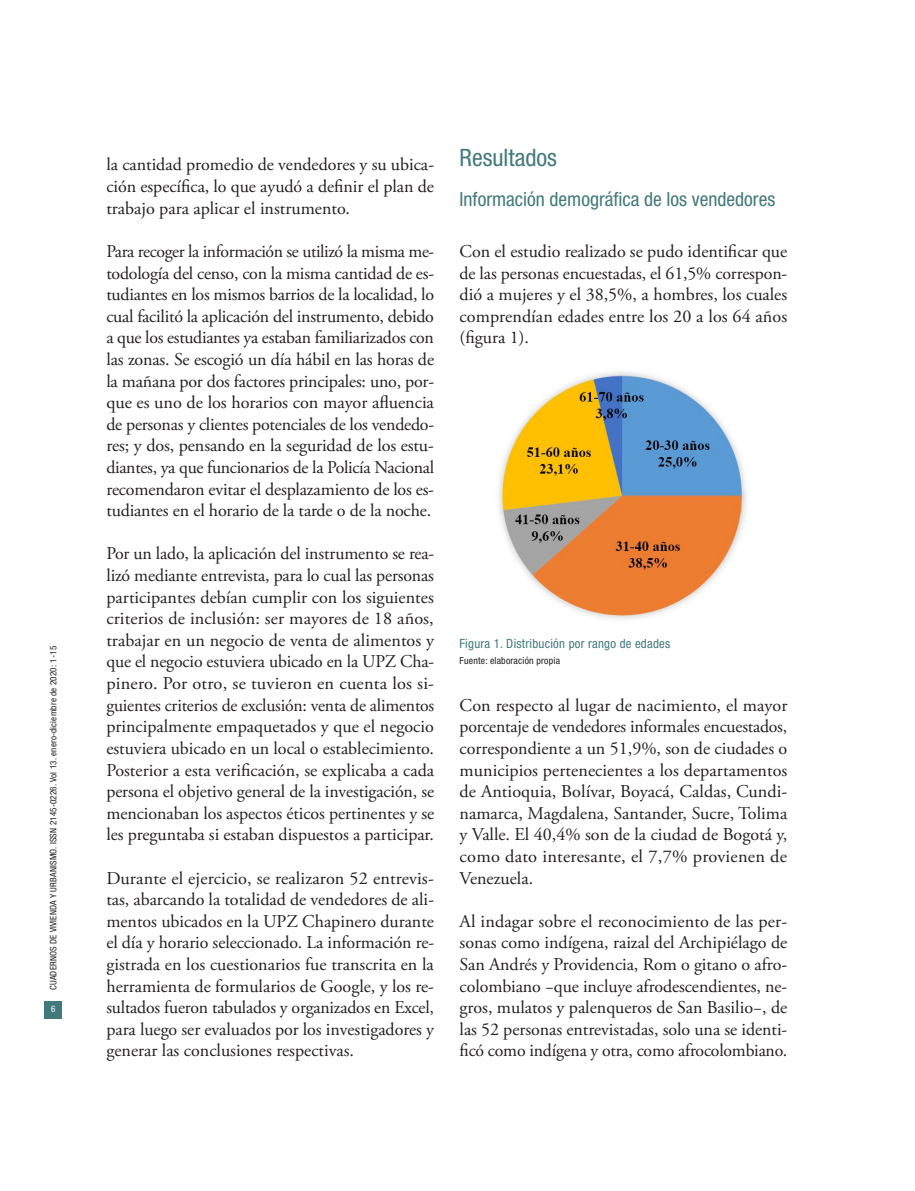
<style>
.page{position:relative;width:915px;height:1191px;background:#fff}
.page>*{position:absolute;margin:0;border:0;box-sizing:border-box;transform-origin:0 0}
.Título1{font:condensed 24px "Helvetica Neue LT Std";color:#42797c}
.Título2{font:condensed 19.5px "Helvetica Neue LT Std";color:#42797c}
.Cuerpo_texto_2{font:18px/21.6px "Adobe Garamond Pro";color:#231f20;text-align:justify}
.Figura-Tabla{font:condensed 12.75px "Helvetica Neue LT Std";letter-spacing:.02em;color:#42797c}
.Fuente{font:condensed 9.75px "Helvetica Neue LT Std";letter-spacing:.02em;color:#231f20}
.t1{font:condensed 9px "Helvetica Neue LT Std";letter-spacing:.02em;color:#231f20}
.t2{font:condensed 9px "Helvetica Neue LT Std";color:#fff}
</style>
<div class="page">
<div style="left:44px;top:1000px;width:17px;height:18px;background:#42797c"></div>
<img style="left:499px;top:372px;width:248px;height:249px">
<p class="t1" style="left:48px;top:990px;width:345px;rotate:-90deg">CUADERNOS DE VIVIENDA Y URBANISMO. ISSN 2145-0226. Vol 13. enero-diciembre de 2020: 1-15</p>
<p class="t2" style="left:51px;top:1004px;width:6px">6</p>
<p class="Cuerpo_texto_2" style="left:106px;top:155px;width:329px">la cantidad promedio de vendedores y su ubica&shy;ción específica, lo que ayudó a definir el plan de trabajo para aplicar el instrumento.</p>
<p class="Cuerpo_texto_2" style="left:106px;top:241px;width:329px">Para recoger la información se utilizó la misma me&shy;todología del censo, con la misma cantidad de es&shy;tudiantes en los mismos barrios de la localidad, lo cual facilitó la aplicación del instrumento, debido a que los estudiantes ya estaban familiarizados con las zonas. Se escogió un día hábil en las horas de la mañana por dos factores principales: uno, por&shy;que es uno de los horarios con mayor afluencia de personas y clientes potenciales de los vendedo&shy;res; y dos, pensando en la seguridad de los estu&shy;diantes, ya que funcionarios de la Policía Nacional recomendaron evitar el desplazamiento de los es&shy;tudiantes en el horario de la tarde o de la noche.</p>
<p class="Cuerpo_texto_2" style="left:106px;top:543px;width:329px">Por un lado, la aplicación del instrumento se rea&shy;lizó mediante entrevista, para lo cual las personas participantes debían cumplir con los siguientes criterios de inclusión: ser mayores de 18 años, trabajar en un negocio de venta de alimentos y que el negocio estuviera ubicado en la UPZ Cha&shy;pinero. Por otro, se tuvieron en cuenta los si&shy;guientes criterios de exclusión: venta de alimentos principalmente empaquetados y que el negocio estuviera ubicado en un local o establecimiento.<br>Posterior a esta verificación, se explicaba a cada persona el objetivo general de la investigación, se mencionaban los aspectos éticos pertinentes y se les preguntaba si estaban dispuestos a participar.</p>
<p class="Cuerpo_texto_2" style="left:106px;top:867px;width:329px">Durante el ejercicio, se realizaron 52 entrevis&shy;tas, abarcando la totalidad de vendedores de ali&shy;mentos ubicados en la UPZ Chapinero durante el día y horario seleccionado. La información re&shy;gistrada en los cuestionarios fue transcrita en la herramienta de formularios de Google, y los re&shy;sultados fueron tabulados y organizados en Excel, para luego ser evaluados por los investigadores y generar las conclusiones respectivas.</p>
<p class="Título1" style="left:459px;top:144px;width:99px">Resultados</p>
<p class="Título2" style="left:459px;top:187px;width:317px">Información demográfica de los vendedores</p>
<p class="Cuerpo_texto_2" style="left:459px;top:241px;width:329px">Con el estudio realizado se pudo identificar que de las personas encuestadas, el 61,5% correspon&shy;dió a mujeres y el 38,5%, a hombres, los cuales comprendían edades entre los 20 a los 64 años (figura 1).</p>
<p class="Figura-Tabla" style="left:459px;top:636px;width:212px">Figura 1. Distribución por rango de edades</p>
<p class="Fuente" style="left:459px;top:655px;width:102px">Fuente: elaboración propia</p>
<p class="Cuerpo_texto_2" style="left:459px;top:695px;width:329px">Con respecto al lugar de nacimiento, el mayor porcentaje de vendedores informales encuestados, correspondiente a un 51,9%, son de ciudades o municipios pertenecientes a los departamentos de Antioquia, Bolívar, Boyacá, Caldas, Cundi&shy;namarca, Magdalena, Santander, Sucre, Tolima y Valle. El 40,4% son de la ciudad de Bogotá y, como dato interesante, el 7,7% provienen de Venezuela.</p>
<p class="Cuerpo_texto_2" style="left:459px;top:911px;width:329px">Al indagar sobre el reconocimiento de las per&shy;sonas como indígena, raizal del Archipiélago de San Andrés y Providencia, Rom o gitano o afro&shy;colombiano −que incluye afrodescendientes, ne&shy;gros, mulatos y palenqueros de San Basilio−, de las 52 personas entrevistadas, solo una se identi&shy;ficó como indígena y otra, como afrocolombiano.</p>
</div>
